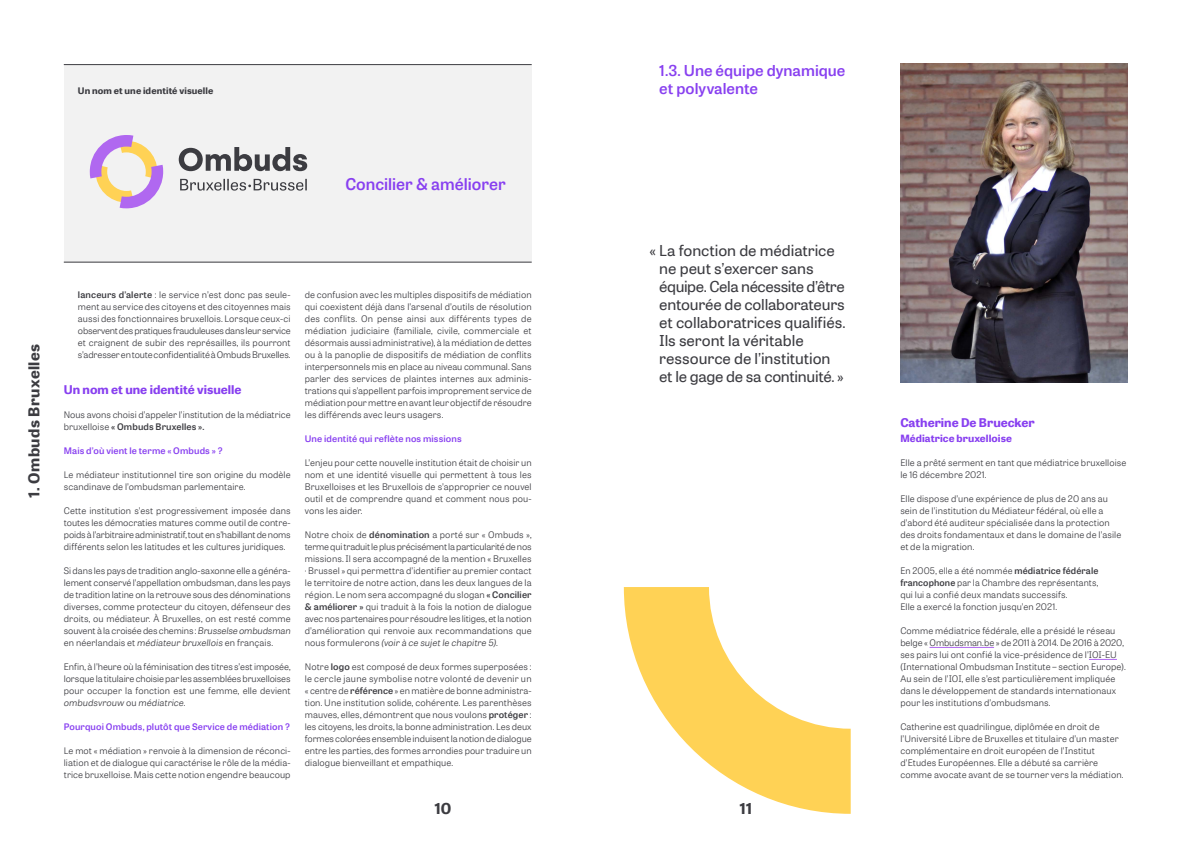
<style>
.page{position:relative;width:1191px;height:842px;background:#fff}
.page>*{position:absolute;margin:0;border:0;box-sizing:border-box;transform-origin:0 0}
.t1{font:16.1px "Tablet Gothic Wide Sb";color:#8840f0}
.t2{font:15px/18px "Tablet Gothic Wide";letter-spacing:-.005em;color:#3c3c41}
.t3{font:15px/18px "Tablet Gothic Wide Sb";color:#8840f0}
.t4{font:700 15px "Tablet Gothic Wide";letter-spacing:.025em;color:#3c3c41}
.t5{font:700 12px "Tablet Gothic Wide";color:#8840f0}
.t6{font:700 10px "Tablet Gothic Wide";letter-spacing:.01em;color:#8840f0}
.t7{font:9px/12px "Tablet Gothic Wide Lt";letter-spacing:.01em;color:#3c3c41;text-align:justify}
.t8{font:9px "Tablet Gothic Wide Sb";letter-spacing:.015em;color:#8840f0}
.t9{font:9px "Tablet Gothic Wide Sb";letter-spacing:.015em;color:#3c3c41}
.t10{font:700 9px "Tablet Gothic Wide";letter-spacing:.015em;color:#3c3c41}
.s1{font-family:"Tablet Gothic Wide Sb"}
.s2{font-family:"Tablet Gothic Wide Lt"}
.s3{font-style:italic}
</style>
<div class="page">
<div style="left:64px;top:64px;width:467px;height:198px;background:#f2f2f2"></div>
<hr style="left:929px;top:647px;width:65px;height:1px;background:#b068f0">
<svg style="left:1089px;top:659px;width:28px;height:1px"></svg>
<img style="left:900px;top:64px;width:227px;height:318px">
<svg style="left:624px;top:587px;width:226px;height:227px"></svg>
<svg style="left:90px;top:135px;width:73px;height:73px"></svg>
<svg style="left:179px;top:147px;width:128px;height:24px"></svg>
<svg style="left:180px;top:179px;width:127px;height:12px"></svg>
<hr style="left:64px;top:262px;width:467px;height:1px;background:#3c3c41">
<hr style="left:64px;top:64px;width:467px;height:1px;background:#3c3c41">
<p class="t10" style="left:78px;top:84px;width:137px">Un nom et une identité visuelle</p>
<h2 class="t3" style="left:659px;top:61px;width:188px">1.3. Une équipe dynamique et polyvalente</h2>
<h2 class="t4" style="left:23px;top:498px;width:155px;rotate:-90deg">1. Ombuds Bruxelles</h2>
<h1 class="t1" style="left:345px;top:173px;width:162px">Concilier &amp; améliorer</h1>
<p class="t7" style="left:78px;top:289px;width:214px"><span class="s1">lanceurs d’alerte</span> : le service n’est donc pas seule&shy;ment au service des citoyens et des citoyennes mais aussi des fonctionnaires bruxellois. Lorsque ceux-ci observent des pratiques frauduleuses dans leur service et craignent de subir des représailles, ils pourront s’adresser en toute confidentialité à Ombuds Bruxelles.</p>
<h3 class="t5" style="left:64px;top:381px;width:179px">Un nom et une identité visuelle</h3>
<p class="t7" style="left:64px;top:409px;width:228px">Nous avons choisi d’appeler l’institution de la médiatrice</p>
<p class="t9" style="left:64px;top:421px;width:142px"><span class="s2">bruxelloise</span> « Ombuds Bruxelles ».</p>
<p class="t8" style="left:64px;top:445px;width:160px">Mais d’où vient le terme « Ombuds » ?</p>
<p class="t7" style="left:64px;top:469px;width:228px">Le médiateur institutionnel tire son origine du modèle scandinave de l’ombudsman parlementaire.</p>
<p class="t7" style="left:64px;top:505px;width:228px">Cette institution s’est progressivement imposée dans toutes les démocraties matures comme outil de contre&shy;poids à l’arbitraire administratif, tout en s’habillant de noms différents selon les latitudes et les cultures juridiques.</p>
<p class="t7" style="left:64px;top:565px;width:228px">Si dans les pays de tradition anglo-saxonne elle a généra&shy;lement conservé l’appellation ombudsman, dans les pays de tradition latine on la retrouve sous des dénominations diverses, comme protecteur du citoyen, défenseur des droits, ou médiateur. À Bruxelles, on est resté comme souvent à la croisée des chemins : <span class="s3">Brusselse ombudsman </span>en néerlandais et <span class="s3">médiateur bruxellois</span> en français.</p>
<p class="t7" style="left:64px;top:661px;width:228px">Enfin, à l’heure où la féminisation des titres s’est imposée, lorsque la titulaire choisie par les assemblées bruxelloises pour occuper la fonction est une femme, elle devient <span class="s3">ombudsvrouw</span> ou <span class="s3">médiatrice</span>.</p>
<p class="t8" style="left:64px;top:721px;width:228px">Pourquoi Ombuds, plutôt que Service de médiation ?</p>
<p class="t7" style="left:64px;top:745px;width:228px">Le mot « médiation » renvoie à la dimension de réconci&shy;liation et de dialogue qui caractérise le rôle de la média&shy;trice bruxelloise. Mais cette notion engendre beaucoup</p>
<p class="t7" style="left:305px;top:289px;width:228px">de confusion avec les multiples dispositifs de médiation qui coexistent déjà dans l’arsenal d’outils de résolution des conflits. On pense ainsi aux différents types de médiation judiciaire (familiale, civile, commerciale et désormais aussi administrative), à la médiation de dettes ou à la panoplie de dispositifs de médiation de conflits interpersonnels mis en place au niveau communal. Sans parler des services de plaintes internes aux adminis&shy;trations qui s’appellent parfois improprement service de médiation pour mettre en avant leur objectif de résoudre les différends avec leurs usagers.</p>
<p class="t8" style="left:305px;top:433px;width:158px">Une identité qui reflète nos missions</p>
<p class="t7" style="left:305px;top:457px;width:228px">L’enjeu pour cette nouvelle institution était de choisir un nom et une identité visuelle qui permettent à tous les Bruxelloises et les Bruxellois de s’approprier ce nouvel outil et de comprendre quand et comment nous pou&shy;vons les aider.</p>
<p class="t7" style="left:305px;top:529px;width:228px">Notre choix de <span class="s1">dénomination</span> a porté sur « Ombuds », terme qui traduit le plus précisément la particularité de nos missions. Il sera accompagné de la mention « Bruxelles · Brussel » qui permettra d’identifier au premier contact le territoire de notre action, dans les deux langues de la région. Le nom sera accompagné du slogan <span class="s1">« Concilier &amp; améliorer »</span> qui traduit à la fois la notion de dialogue avec nos partenaires pour résoudre les litiges, et la notion d’amélioration qui renvoie aux recommandations que nous formulerons <span class="s3">(voir à ce sujet le chapitre 5)</span>.</p>
<p class="t7" style="left:305px;top:661px;width:228px">Notre <span class="s1">logo</span> est composé de deux formes superposées : le cercle jaune symbolise notre volonté de devenir un « centre de <span class="s1">référence</span> » en matière de bonne administra&shy;tion. Une institution solide, cohérente. Les parenthèses mauves, elles, démontrent que nous voulons <span class="s1">protéger</span> : les citoyens, les droits, la bonne administration. Les deux formes colorées ensemble induisent la notion de dialogue entre les parties, des formes arrondies pour traduire un dialogue bienveillant et empathique.</p>
<h2 class="t2" style="left:659px;top:241px;width:188px;text-indent:-10px">« La fonction de médiatrice ne peut s’exercer sans équipe. Cela nécessite d’être entourée de collaborateurs et collaboratrices qualifiés.<br>Ils seront la véritable ressource de l’institution et le gage de sa continuité. »</h2>
<h2 class="t4" style="left:434px;top:797px;width:18px">10</h2>
<h2 class="t4" style="left:739px;top:797px;width:14px">11</h2>
<h3 class="t5" style="left:900px;top:414px;width:136px">Catherine De Bruecker</h3>
<p class="t6" style="left:900px;top:431px;width:113px">Médiatrice bruxelloise</p>
<p class="t7" style="left:900px;top:457px;width:228px">Elle a prêté serment en tant que médiatrice bruxelloise le 16 décembre 2021.</p>
<p class="t7" style="left:900px;top:493px;width:222px;text-align:left">Elle dispose d’une expérience de plus de 20 ans au sein de l’institution du Médiateur fédéral, où elle a d’abord été auditeur spécialisée dans la protection des droits fondamentaux et dans le domaine de l’asile et de la migration.</p>
<p class="t7" style="left:900px;top:565px;width:200px;text-align:left">En 2005, elle a été nommée <span class="s1">médiatrice fédérale francophone</span> par la Chambre des représentants, qui lui a confié deux mandats successifs.<br>Elle a exercé la fonction jusqu’en 2021.</p>
<p class="t7" style="left:900px;top:625px;width:227px;text-align:left">Comme médiatrice fédérale, elle a présidé le réseau belge « Ombudsman.be » de 2011 à 2014. De 2016 à 2020, ses pairs lui ont confié la vice-présidence de l’IOI-EU (International Ombudsman Institute – section Europe).<br>Au sein de l’IOI, elle s’est particulièrement impliquée dans le développement de standards internationaux pour les institutions d’ombudsmans.</p>
<p class="t7" style="left:900px;top:721px;width:225px;text-align:left">Catherine est quadrilingue, diplômée en droit de l’Université Libre de Bruxelles et titulaire d’un master complémentaire en droit européen de l’Institut d’Etudes Européennes. Elle a débuté sa carrière comme avocate avant de se tourner vers la médiation.</p>
</div>
